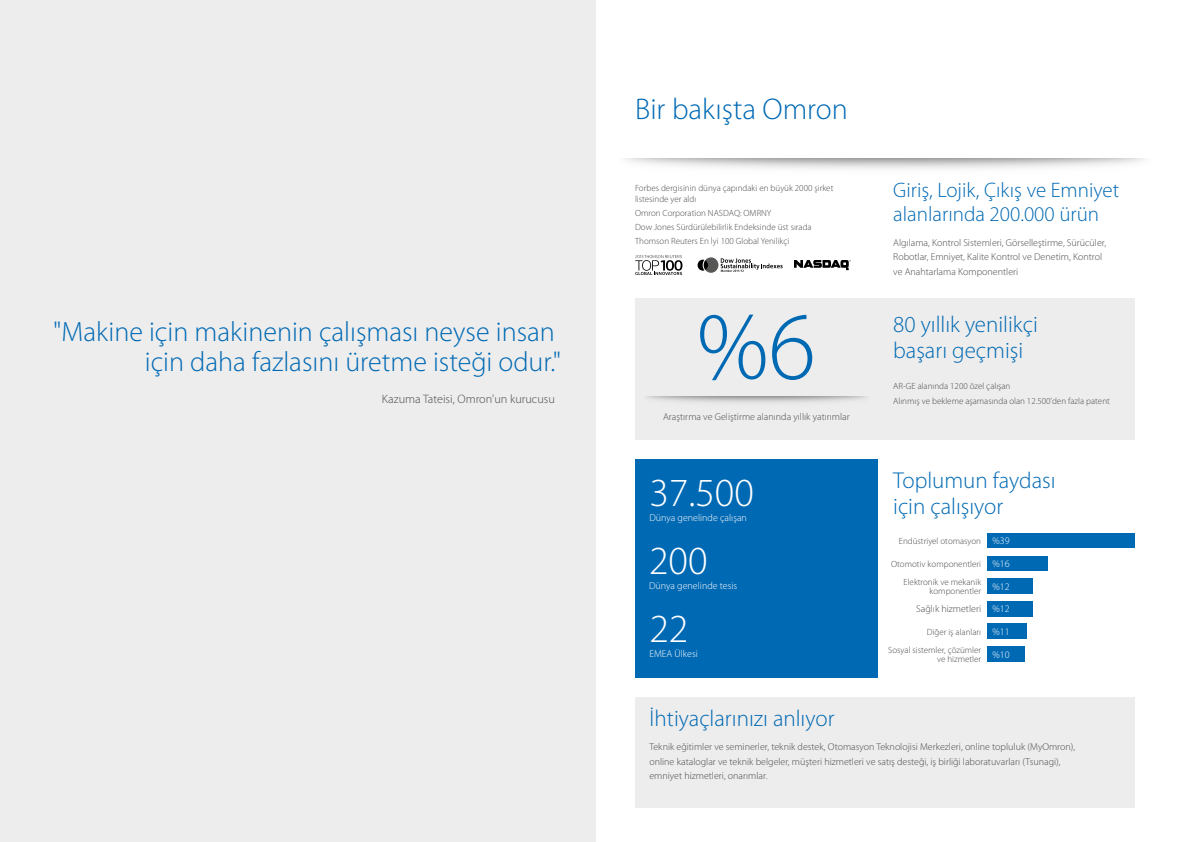
<style>
.page{position:relative;width:1191px;height:842px;background:#fff}
.page>*{position:absolute;margin:0;border:0;box-sizing:border-box;transform-origin:0 0}
.t1{font:300 97px "Myriad Pro";color:#0069b4}
.t2{font:300 40px "Myriad Pro";color:#fff}
.t3{font:300 30px "Myriad Pro";color:#0069b4}
.t4{font:300 28px/30px "Myriad Pro";color:#0069b4;text-align:right}
.t5{font:300 23px/26px "Myriad Pro";color:#0069b4}
.t6{font:300 21px/23.7px "Myriad Pro";color:#0069b4}
.t7{font:300 12.2px "Myriad Pro";color:#4a4a49}
.t8{font:300 10px/14.5px "Myriad Pro";color:#4a4a49}
.t9{font:300 10px "Myriad Pro";color:#fff}
.t10{font:300 9px/13.9px "Myriad Pro";color:#4a4a49}
.s1{font-size:10px;color:#fff}
.s2{color:#fff}
</style>
<div class="page">
<div style="left:0;top:0;width:595px;height:842px;background:#ededed"></div>
<div style="left:635px;top:298px;width:499px;height:141px;background:#ededed"></div>
<div style="left:635px;top:459px;width:242px;height:218px;background:#0069b4"></div>
<svg style="left:697px;top:257px;width:85px;height:16px"></svg>
<svg style="left:635px;top:255px;width:47px;height:20px"></svg>
<svg style="left:794px;top:260px;width:56px;height:10px"></svg>
<div style="left:635px;top:697px;width:499px;height:111px;background:#ededed"></div>
<div style="left:986px;top:533px;width:148px;height:15px;background:#0069b4"></div>
<div style="left:986px;top:556px;width:61px;height:15px;background:#0069b4"></div>
<div style="left:987px;top:578px;width:45px;height:15px;background:#0069b4"></div>
<div style="left:987px;top:601px;width:45px;height:15px;background:#0069b4"></div>
<div style="left:986px;top:624px;width:40px;height:15px;background:#0069b4"></div>
<div style="left:986px;top:646px;width:38px;height:15px;background:#0069b4"></div>
<h3 class="t4" style="left:53px;top:317px;width:509px">"Makine için makinenin çalışması neyse insan için daha fazlasını üretme isteği odur."</h3>
<p class="t7" style="left:382px;top:392px;width:174px">Kazuma Tateisi, Omron'un kurucusu</p>
<h3 class="t3" style="left:635px;top:91px;width:214px">Bir bakışta Omron</h3>
<p class="t10" style="left:635px;top:182px;width:200px;line-height:11.1px">Forbes dergisinin dünya çapındaki en büyük 2000 şirket listesinde yer aldı</p>
<p class="t10" style="left:635px;top:206px;width:178px">Omron Corporation NASDAQ: OMRNY<br>Dow Jones Sürdürülebilirlik Endeksinde üst sırada<br>Thomson Reuters En İyi 100 Global Yenilikçi</p>
<h1 class="t1" style="left:697px;top:288px;width:120px">%6</h1>
<p class="t8" style="left:663px;top:410px;width:188px">Araştırma ve Geliştirme alanında yıllık yatırımlar</p>
<h2 class="t2" style="left:649px;top:469px;width:106px">37.500</h2>
<p class="t9" style="left:649px;top:511px;width:99px">Dünya genelinde çalışan</p>
<h2 class="t2" style="left:649px;top:537px;width:60px">200</h2>
<p class="t9" style="left:649px;top:579px;width:90px">Dünya genelinde tesis</p>
<h2 class="t2" style="left:649px;top:605px;width:41px">22</h2>
<p class="t9" style="left:649px;top:647px;width:50px">EMEA Ülkesi</p>
<h3 class="t6" style="left:893px;top:178px;width:227px">Giriş, Lojik, Çıkış ve Emniyet alanlarında 200.000 ürün</h3>
<p class="t8" style="left:893px;top:235px;width:214px">Algılama, Kontrol Sistemleri, Görselleştirme, Sürücüler,<br>Robotlar, Emniyet, Kalite Kontrol ve Denetim, Kontrol ve Anahtarlama Komponentleri</p>
<h3 class="t5" style="left:893px;top:311px;width:146px">80 yıllık yenilikçi başarı geçmişi</h3>
<p class="t10" style="left:893px;top:379px;width:119px">AR-GE alanında 1200 özel çalışan</p>
<p class="t10" style="left:893px;top:394px;width:218px">Alınmış ve bekleme aşamasında olan 12.500'den fazla patent</p>
<h3 class="t5" style="left:893px;top:467px;width:164px">Toplumun faydası için çalışıyor</h3>
<p class="t10" style="left:899px;top:534px;width:112px">Endüstriyel otomasyon <span class="s1">%39</span></p>
<p class="t10" style="left:903px;top:554px;width:108px;line-height:18px;text-indent:-13px">Otomotiv komponentleri <span class="s1">%16<br></span>Elektronik ve mekanik</p>
<p class="t10" style="left:929px;top:584px;width:82px">komponentler <sup>%12</sup></p>
<p class="t8" style="left:916px;top:602px;width:95px">Sağlık hizmetleri <span class="s2">%12</span></p>
<p class="t10" style="left:888px;top:622px;width:123px;line-height:18px;text-indent:39px">Diğer iş alanları <span class="s1">%11<br></span>Sosyal sistemler, çözümler</p>
<p class="t10" style="left:937px;top:652px;width:74px">ve hizmetler <sup>%10</sup></p>
<h3 class="t5" style="left:649px;top:705px;width:187px">İhtiyaçlarınızı anlıyor</h3>
<p class="t8" style="left:649px;top:740px;width:427px">Teknik eğitimler ve seminerler, teknik destek, Otomasyon Teknolojisi Merkezleri, online topluluk (MyOmron), online kataloglar ve teknik belgeler, müşteri hizmetleri ve satış desteği, iş birliği laboratuvarları (Tsunagi), emniyet hizmetleri, onarımlar.</p>
</div>
